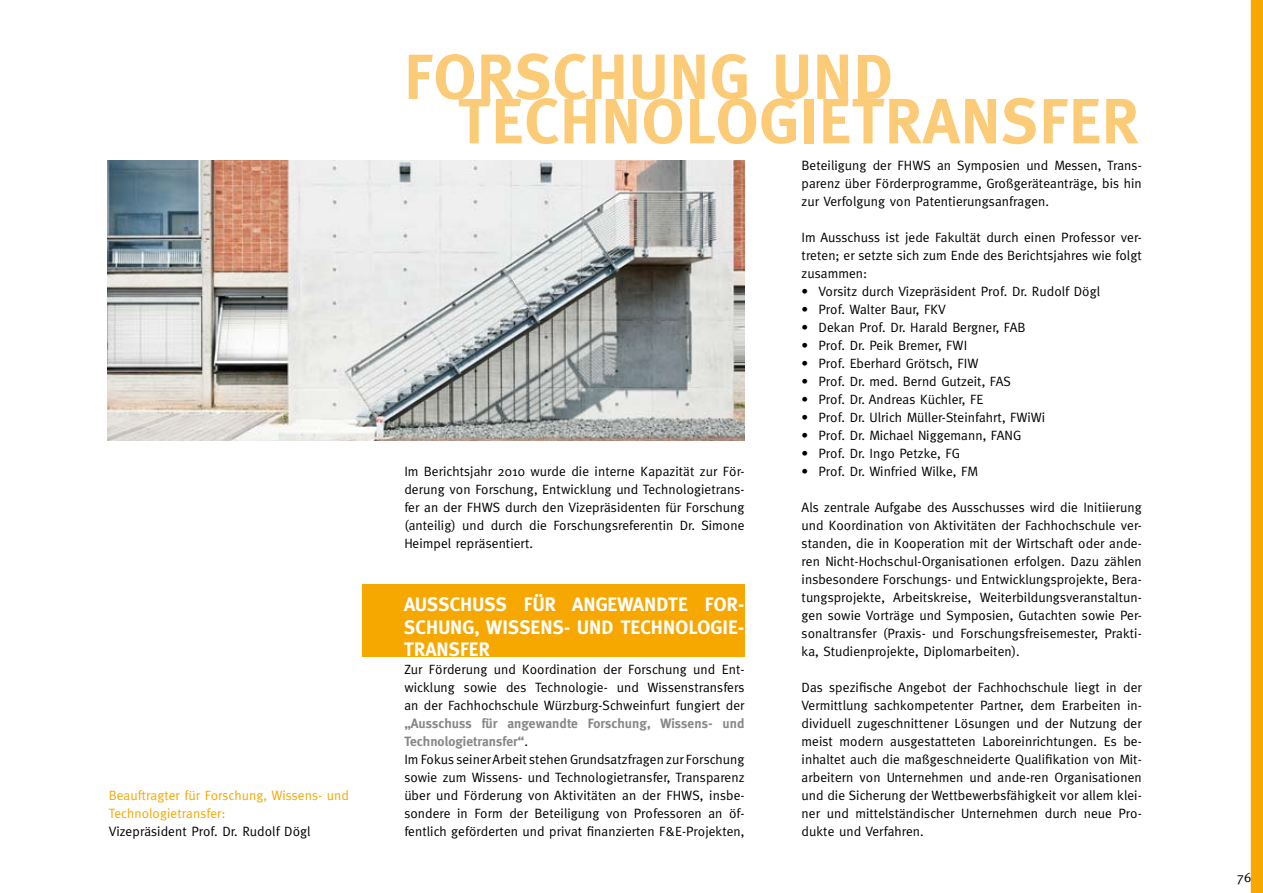
<style>
.page{position:relative;width:1263px;height:893px;background:#fff}
.page>*{position:absolute;margin:0;border:0;box-sizing:border-box;transform-origin:0 0}
.t1{font:700 63.75px "Meta";letter-spacing:.02em;color:#fccb77}
.t2{font:700 19.5px/22.5px "Meta";letter-spacing:.005em;color:#fff;text-align:justify}
.t3{font:13.5px/18px "Meta";letter-spacing:.005em;color:#000;text-align:justify}
.t4{font:13.5px/18px "Meta";letter-spacing:.005em;color:#f6a800}
.s1{color:#000}
.s2{font-weight:700;color:#87888a}
</style>
<div class="page">
<div style="left:1251px;top:0;width:12px;height:893px;background:#f6a800"></div>
<div style="left:362px;top:584px;width:382px;height:72px;background:#f6a800"></div>
<img style="left:108px;top:161px;width:636px;height:279px">
<p class="t4" style="left:109px;top:786px;width:242px">Beauftragter für Forschung, Wissens- und<br>Technologietransfer:<br><span class="s1">Vizepräsident Prof. Dr. Rudolf Dögl</span></p>
<p class="t1" style="left:404px;top:40px;width:490px">FORSCHUNG UND</p>
<p class="t1" style="left:458px;top:84px;width:682px">TECHNOLOGIETRANSFER</p>
<p class="t3" style="left:801px;top:156px;width:342px">Beteiligung der FHWS an Symposien und Messen, Trans&shy;parenz über Förderprogramme, Großgeräteanträge, bis hin zur Verfolgung von Patentierungsanfragen.</p>
<p class="t3" style="left:801px;top:228px;width:342px">Im Ausschuss ist jede Fakultät durch einen Professor ver&shy;treten; er setzte sich zum Ende des Berichtsjahres wie folgt zusammen:</p>
<p class="t3" style="left:801px;top:282px;width:300px">• Vorsitz durch Vizepräsident Prof. Dr. Rudolf Dögl</p>
<p class="t3" style="left:801px;top:300px;width:146px">• Prof. Walter Baur, FKV</p>
<p class="t3" style="left:801px;top:318px;width:225px">• Dekan Prof. Dr. Harald Bergner, FAB</p>
<p class="t3" style="left:801px;top:336px;width:167px">• Prof. Dr. Peik Bremer, FWI</p>
<p class="t3" style="left:801px;top:354px;width:179px">• Prof. Eberhard Grötsch, FIW</p>
<p class="t3" style="left:801px;top:372px;width:211px">• Prof. Dr. med. Bernd Gutzeit, FAS</p>
<p class="t3" style="left:801px;top:390px;width:183px">• Prof. Dr. Andreas Küchler, FE</p>
<p class="t3" style="left:801px;top:408px;width:245px">• Prof. Dr. Ulrich Müller-Steinfahrt, FWiWi</p>
<p class="t3" style="left:801px;top:426px;width:221px">• Prof. Dr. Michael Niggemann, FANG</p>
<p class="t3" style="left:801px;top:444px;width:160px">• Prof. Dr. Ingo Petzke, FG</p>
<p class="t3" style="left:801px;top:462px;width:178px">• Prof. Dr. Winfried Wilke, FM</p>
<p class="t3" style="left:801px;top:498px;width:342px">Als zentrale Aufgabe des Ausschusses wird die Initiierung und Koordination von Aktivitäten der Fachhochschule ver&shy;standen, die in Kooperation mit der Wirtschaft oder ande&shy;ren Nicht-Hochschul-Organisationen erfolgen. Dazu zählen insbesondere Forschungs- und Entwicklungsprojekte, Bera&shy;tungsprojekte, Arbeitskreise, Weiterbildungsveranstaltun&shy;gen sowie Vorträge und Symposien, Gutachten sowie Per&shy;sonaltransfer (Praxis- und Forschungsfreisemester, Prakti&shy;ka, Studienprojekte, Diplomarbeiten).</p>
<p class="t3" style="left:801px;top:678px;width:342px">Das spezifische Angebot der Fachhochschule liegt in der Vermittlung sachkompetenter Partner, dem Erarbeiten in&shy;dividuell zugeschnittener Lösungen und der Nutzung der meist modern ausgestatteten Laboreinrichtungen. Es be&shy;inhaltet auch die maßgeschneiderte Qualifikation von Mit&shy;arbeitern von Unternehmen und ande-ren Organisationen und die Sicherung der Wettbewerbsfähigkeit vor allem klei&shy;ner und mittelständischer Unternehmen durch neue Pro&shy;dukte und Verfahren.</p>
<p class="t3" style="left:404px;top:462px;width:342px">Im Berichtsjahr 2010 wurde die interne Kapazität zur För&shy;derung von Forschung, Entwicklung und Technologietrans&shy;fer an der FHWS durch den Vizepräsidenten für Forschung (anteilig) und durch die Forschungsreferentin Dr. Simone Heimpel repräsentiert.</p>
<p class="t2" style="left:404px;top:593px;width:342px">AUSSCHUSS FÜR ANGEWANDTE FOR-SCHUNG, WISSENS- UND TECHNOLOGIE-TRANSFER</p>
<p class="t3" style="left:404px;top:660px;width:342px;text-align:left">Zur Förderung und Koordination der Forschung und Ent&shy;wicklung sowie des Technologie- und Wissenstransfers an der Fachhochschule Würzburg-Schweinfurt fungiert der <span class="s2">„Ausschuss für angewandte Forschung, Wissens- und Technologietransfer“</span>.<br>Im Fokus seiner Arbeit stehen Grundsatzfragen zur Forschung sowie zum Wissens- und Technologietransfer, Transparenz über und Förderung von Aktivitäten an der FHWS, insbe&shy;sondere in Form der Beteiligung von Professoren an öf&shy;fentlich geförderten und privat finanzierten F&amp;E-Projekten,</p>
<p class="t3" style="left:1237px;top:869px;width:16px">76</p>
</div>
